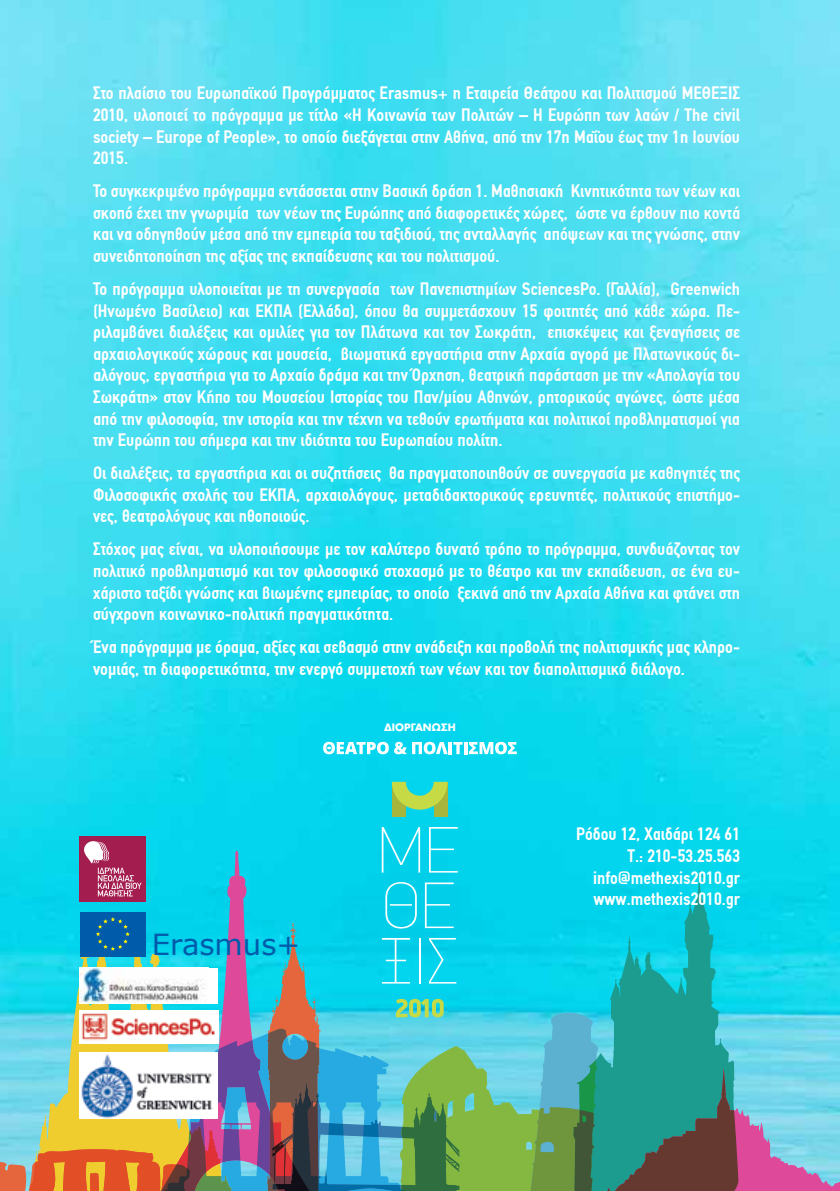
<style>
.page{position:relative;width:840px;height:1191px;background:#fff}
.page>*{position:absolute;margin:0;border:0;box-sizing:border-box;transform-origin:0 0}
.t1{font:29px "MS Reference Sans Serif";color:#005baa}
.t2{font:700 18px/21.6px "PF Din Text Condensed";color:#fff;text-align:justify}
.t3{font:700 10px "PF Futura Neu";color:#fff}
</style>
<div class="page">
<img style="left:0;top:0;width:839px;height:827px">
<div style="left:433px;top:782px;width:14px;height:34px;background:#a7b53c"></div>
<div style="left:391px;top:782px;width:14px;height:34px;background:#a7b53c"></div>
<svg style="left:391px;top:782px;width:56px;height:27px"></svg>
<svg style="left:323px;top:742px;width:65px;height:12px"></svg>
<svg style="left:394px;top:742px;width:53px;height:12px"></svg>
<hr style="left:448px;top:742px;width:4px;height:12px;background:#fff">
<svg style="left:453px;top:742px;width:9px;height:12px"></svg>
<svg style="left:463px;top:742px;width:4px;height:12px"></svg>
<svg style="left:468px;top:742px;width:48px;height:12px"></svg>
<svg style="left:0;top:827px;width:839px;height:364px;background:#40b5bc"></svg>
<div style="left:79px;top:1052px;width:139px;height:67px;background:#fff"></div>
<img style="left:81px;top:1054px;width:132px;height:64px">
<img style="left:79px;top:1010px;width:139px;height:33px">
<div style="left:79px;top:967px;width:139px;height:36px;background:#fff"></div>
<img style="left:79px;top:967px;width:126px;height:36px">
<p class="t2" style="left:93px;top:82px;width:648px">Στο πλαίσιο του Ευρωπαϊκού Προγράμματος Erasmus+ η Εταιρεία Θεάτρου και Πολιτισμού ΜΕΘΕΞΙΣ 2010, υλοποιεί το πρόγραμμα με τίτλο «Η Κοινωνία των Πολιτών – Η Ευρώπη των λαών / The civil society – Europe of People», το οποίο διεξάγεται στην Αθήνα, από την 17η Μαΐου έως την 1η Ιουνίου 2015.</p>
<p class="t2" style="left:93px;top:180px;width:648px">Το συγκεκριμένο πρόγραμμα εντάσσεται στην Bασική δράση 1. Μαθησιακή Κινητικότητα των νέων και σκοπό έχει την γνωριμία των νέων της Ευρώπης από διαφορετικές χώρες, ώστε να έρθουν πιο κοντά και να οδηγηθούν μέσα από την εμπειρία του ταξιδιού, της ανταλλαγής απόψεων και της γνώσης, στην συνειδητοποίηση της αξίας της εκπαίδευσης και του πολιτισμού.</p>
<p class="t2" style="left:93px;top:278px;width:648px">Το πρόγραμμα υλοποιείται με τη συνεργασία των Πανεπιστημίων SciencesPo. (Γαλλία), Greenwich (Ηνωμένο Βασίλειο) και ΕΚΠΑ (Ελλάδα), όπου θα συμμετάσχουν 15 φοιτητές από κάθε χώρα. Πε&shy;ριλαμβάνει διαλέξεις και ομιλίες για τον Πλάτωνα και τον Σωκράτη, επισκέψεις και ξεναγήσεις σε αρχαιολογικούς χώρους και μουσεία, βιωματικά εργαστήρια στην Αρχαία αγορά με Πλατωνικούς δι&shy;αλόγους, εργαστήρια για το Αρχαίο δράμα και την Όρχηση, θεατρική παράσταση με την «Απολογία του Σωκράτη» στον Κήπο του Μουσείου Ιστορίας του Παν/μίου Αθηνών, ρητορικούς αγώνες, ώστε μέσα από την φιλοσοφία, την ιστορία και την τέχνη να τεθούν ερωτήματα και πολιτικοί προβληματισμοί για την Ευρώπη του σήμερα και την ιδιότητα του Ευρωπαίου πολίτη.</p>
<p class="t2" style="left:93px;top:462px;width:648px">Οι διαλέξεις, τα εργαστήρια και οι συζητήσεις θα πραγματοποιηθούν σε συνεργασία με καθηγητές της Φιλοσοφικής σχολής του ΕΚΠΑ, αρχαιολόγους, μεταδιδακτορικούς ερευνητές, πολιτικούς επιστήμο&shy;νες, θεατρολόγους και ηθοποιούς.</p>
<p class="t2" style="left:93px;top:538px;width:648px">Στόχος μας είναι, να υλοποιήσουμε με τον καλύτερο δυνατό τρόπο το πρόγραμμα, συνδυάζοντας τον πολιτικό προβληματισμό και τον φιλοσοφικό στοχασμό με το θέατρο και την εκπαίδευση, σε ένα ευ&shy;χάριστο ταξίδι γνώσης και βιωμένης εμπειρίας, το οποίο ξεκινά από την Αρχαία Αθήνα και φτάνει στη σύγχρονη κοινωνικο-πολιτική πραγματικότητα.</p>
<p class="t2" style="left:93px;top:636px;width:648px">Ένα πρόγραμμα με όραμα, αξίες και σεβασμό στην ανάδειξη και προβολή της πολιτισμικής μας κληρο&shy;νομιάς, τη διαφορετικότητα, την ενεργό συμμετοχή των νέων και τον διαπολιτισμικό διάλογο.</p>
<h1 class="t1" style="left:152px;top:926px;width:150px">Erasmus+</h1>
<p class="t3" style="left:384px;top:720px;width:73px">ΔΙΟΡΓΑΝΩΣΗ</p>
<p class="t2" style="left:576px;top:823px;width:165px;text-align:right">Ρόδου 12, Χαιδάρι 124 61<br>T.: 210-53.25.563 info@methexis2010.gr www.methexis2010.gr</p>
</div>
